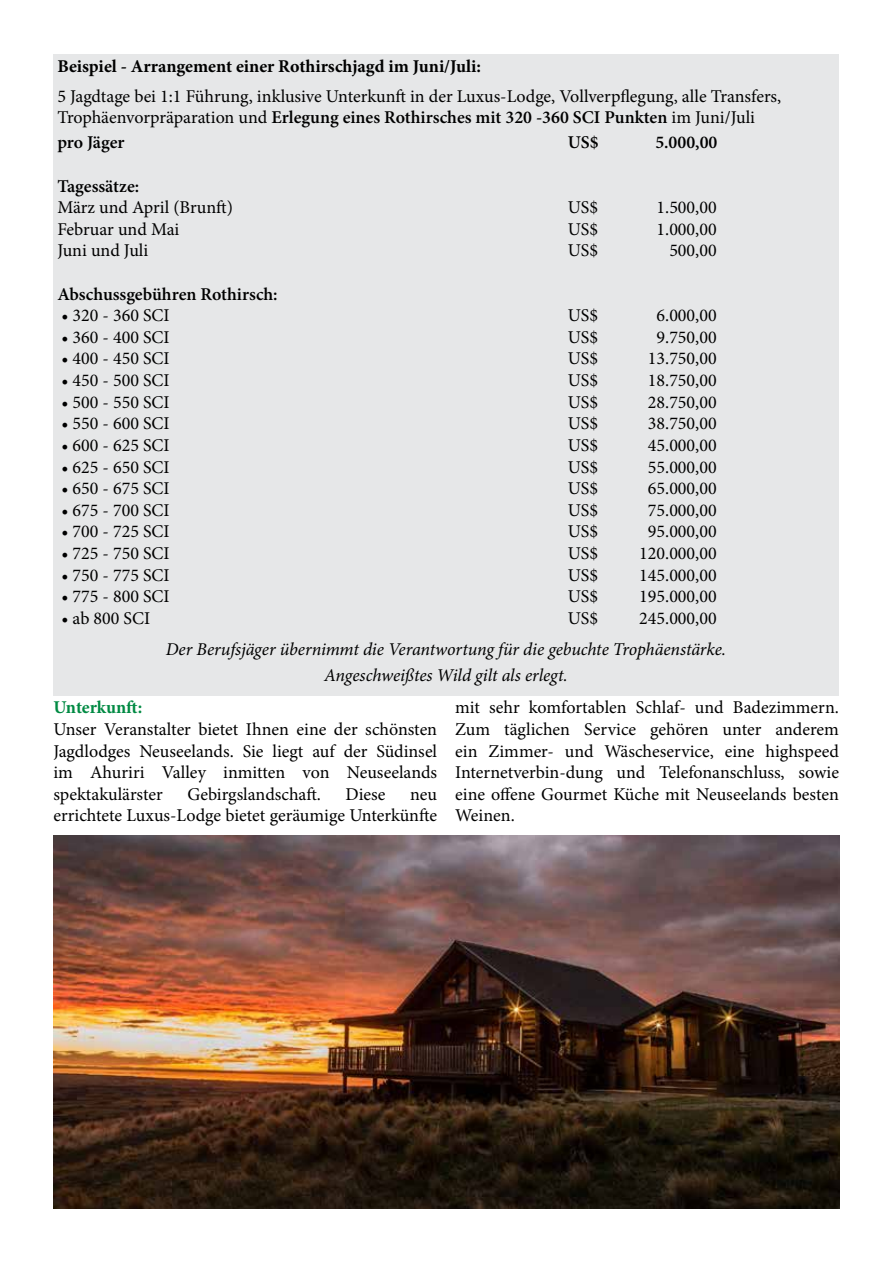
<style>
.page{position:relative;width:893px;height:1263px;background:#fff}
.page>*{position:absolute;margin:0;border:0;box-sizing:border-box;transform-origin:0 0}
.t1{font:18px/21.6px "Minion Pro";color:#000;text-align:justify}
.t2{font:italic 18px/25.8px "Minion Pro";letter-spacing:-.01em;color:#000;text-align:center}
.t3{font:600 18px "Minion Pro";letter-spacing:-.005em;color:#000}
.t4{font:700 18px "Minion Pro";color:#000}
.t5{font:700 18px "Minion Pro";letter-spacing:-.005em;color:#008a43}
.s1{font-weight:600}
</style>
<div class="page">
<div style="left:53px;top:54px;width:786px;height:642px;background:#e6e7e8"></div>
<img style="left:53px;top:836px;width:787px;height:373px">
<p class="t4" style="left:57px;top:53px;width:425px">Beispiel - Arrangement einer Rothirschjagd im Juni/Juli:</p>
<p class="t1" style="left:57px;top:85px;width:725px">5 Jagdtage bei 1:1 Führung, inklusive Unterkunft in der Luxus-Lodge, Vollverpflegung, alle Transfers,<br>Trophäenvorpräparation und <span class="s1">Erlegung eines Rothirsches mit 320 -360 SCI Punkten</span> im Juni/Juli</p>
<p class="t3" style="left:57px;top:130px;width:69px">pro Jäger</p>
<p class="t3" style="left:568px;top:130px;width:32px">US$</p>
<p class="t3" style="left:655px;top:130px;width:64px">5.000,00</p>
<p class="t3" style="left:57px;top:173px;width:83px">Tagessätze:</p>
<p class="t1" style="left:57px;top:197px;width:177px">März und April (Brunft)</p>
<p class="t1" style="left:568px;top:197px;width:32px">US$</p>
<p class="t1" style="left:657px;top:197px;width:62px">1.500,00</p>
<p class="t1" style="left:57px;top:218px;width:123px">Februar und Mai</p>
<p class="t1" style="left:568px;top:218px;width:32px">US$</p>
<p class="t1" style="left:657px;top:218px;width:62px">1.000,00</p>
<p class="t1" style="left:57px;top:240px;width:92px">Juni und Juli</p>
<p class="t1" style="left:568px;top:240px;width:32px">US$</p>
<p class="t1" style="left:669px;top:240px;width:49px">500,00</p>
<p class="t3" style="left:57px;top:281px;width:222px">Abschussgebühren Rothirsch:</p>
<p class="t1" style="left:61px;top:305px;width:110px">• 320 - 360 SCI</p>
<p class="t1" style="left:568px;top:305px;width:32px">US$</p>
<p class="t1" style="left:657px;top:305px;width:62px">6.000,00</p>
<p class="t1" style="left:61px;top:326px;width:110px">• 360 - 400 SCI</p>
<p class="t1" style="left:568px;top:326px;width:32px">US$</p>
<p class="t1" style="left:657px;top:326px;width:62px">9.750,00</p>
<p class="t1" style="left:61px;top:348px;width:110px">• 400 - 450 SCI</p>
<p class="t1" style="left:568px;top:348px;width:32px">US$</p>
<p class="t1" style="left:648px;top:348px;width:70px">13.750,00</p>
<p class="t1" style="left:61px;top:370px;width:110px">• 450 - 500 SCI</p>
<p class="t1" style="left:568px;top:370px;width:32px">US$</p>
<p class="t1" style="left:648px;top:370px;width:70px">18.750,00</p>
<p class="t1" style="left:61px;top:391px;width:110px">• 500 - 550 SCI</p>
<p class="t1" style="left:568px;top:391px;width:32px">US$</p>
<p class="t1" style="left:648px;top:391px;width:70px">28.750,00</p>
<p class="t1" style="left:61px;top:413px;width:110px">• 550 - 600 SCI</p>
<p class="t1" style="left:568px;top:413px;width:32px">US$</p>
<p class="t1" style="left:648px;top:413px;width:70px">38.750,00</p>
<p class="t1" style="left:61px;top:434px;width:110px">• 600 - 625 SCI</p>
<p class="t1" style="left:568px;top:434px;width:32px">US$</p>
<p class="t1" style="left:648px;top:434px;width:70px">45.000,00</p>
<p class="t1" style="left:61px;top:456px;width:110px">• 625 - 650 SCI</p>
<p class="t1" style="left:568px;top:456px;width:32px">US$</p>
<p class="t1" style="left:648px;top:456px;width:70px">55.000,00</p>
<p class="t1" style="left:61px;top:478px;width:110px">• 650 - 675 SCI</p>
<p class="t1" style="left:568px;top:478px;width:32px">US$</p>
<p class="t1" style="left:648px;top:478px;width:70px">65.000,00</p>
<p class="t1" style="left:61px;top:499px;width:110px">• 675 - 700 SCI</p>
<p class="t1" style="left:568px;top:499px;width:32px">US$</p>
<p class="t1" style="left:648px;top:499px;width:70px">75.000,00</p>
<p class="t1" style="left:61px;top:521px;width:110px">• 700 - 725 SCI</p>
<p class="t1" style="left:568px;top:521px;width:32px">US$</p>
<p class="t1" style="left:648px;top:521px;width:70px">95.000,00</p>
<p class="t1" style="left:61px;top:542px;width:110px">• 725 - 750 SCI</p>
<p class="t1" style="left:568px;top:542px;width:32px">US$</p>
<p class="t1" style="left:639px;top:542px;width:79px">120.000,00</p>
<p class="t1" style="left:61px;top:564px;width:110px">• 750 - 775 SCI</p>
<p class="t1" style="left:568px;top:564px;width:32px">US$</p>
<p class="t1" style="left:639px;top:564px;width:79px">145.000,00</p>
<p class="t1" style="left:61px;top:586px;width:110px">• 775 - 800 SCI</p>
<p class="t1" style="left:568px;top:586px;width:32px">US$</p>
<p class="t1" style="left:639px;top:586px;width:79px">195.000,00</p>
<p class="t1" style="left:61px;top:607px;width:90px">• ab 800 SCI</p>
<p class="t1" style="left:568px;top:607px;width:32px">US$</p>
<p class="t1" style="left:639px;top:607px;width:79px">245.000,00</p>
<p class="t2" style="left:166px;top:636px;width:562px">Der Berufsjäger übernimmt die Verantwortung für die gebuchte Trophäenstärke.<br>Angeschweißtes Wild gilt als erlegt.</p>
<p class="t5" style="left:53px;top:695px;width:90px">Unterkunft:</p>
<p class="t1" style="left:53px;top:719px;width:385px">Unser Veranstalter bietet Ihnen eine der schönsten Jagdlodges Neuseelands. Sie liegt auf der Südinsel im Ahuriri Valley inmitten von Neuseelands spektakulärster</p>
<p class="t1" style="left:187px;top:783px;width:135px">Gebirgslandschaft.</p>
<p class="t1" style="left:345px;top:783px;width:42px">Diese</p>
<p class="t1" style="left:53px;top:783px;width:385px;text-align:right">neu<br>errichtete Luxus-Lodge bietet geräumige Unterkünfte</p>
<p class="t1" style="left:455px;top:697px;width:385px">mit sehr komfortablen Schlaf- und Badezimmern.<br>Zum täglichen Service gehören unter anderem ein Zimmer- und Wäscheservice, eine highspeed Internetverbin-dung und Telefonanschluss, sowie eine offene Gourmet Küche mit Neuseelands besten Weinen.</p>
</div>
